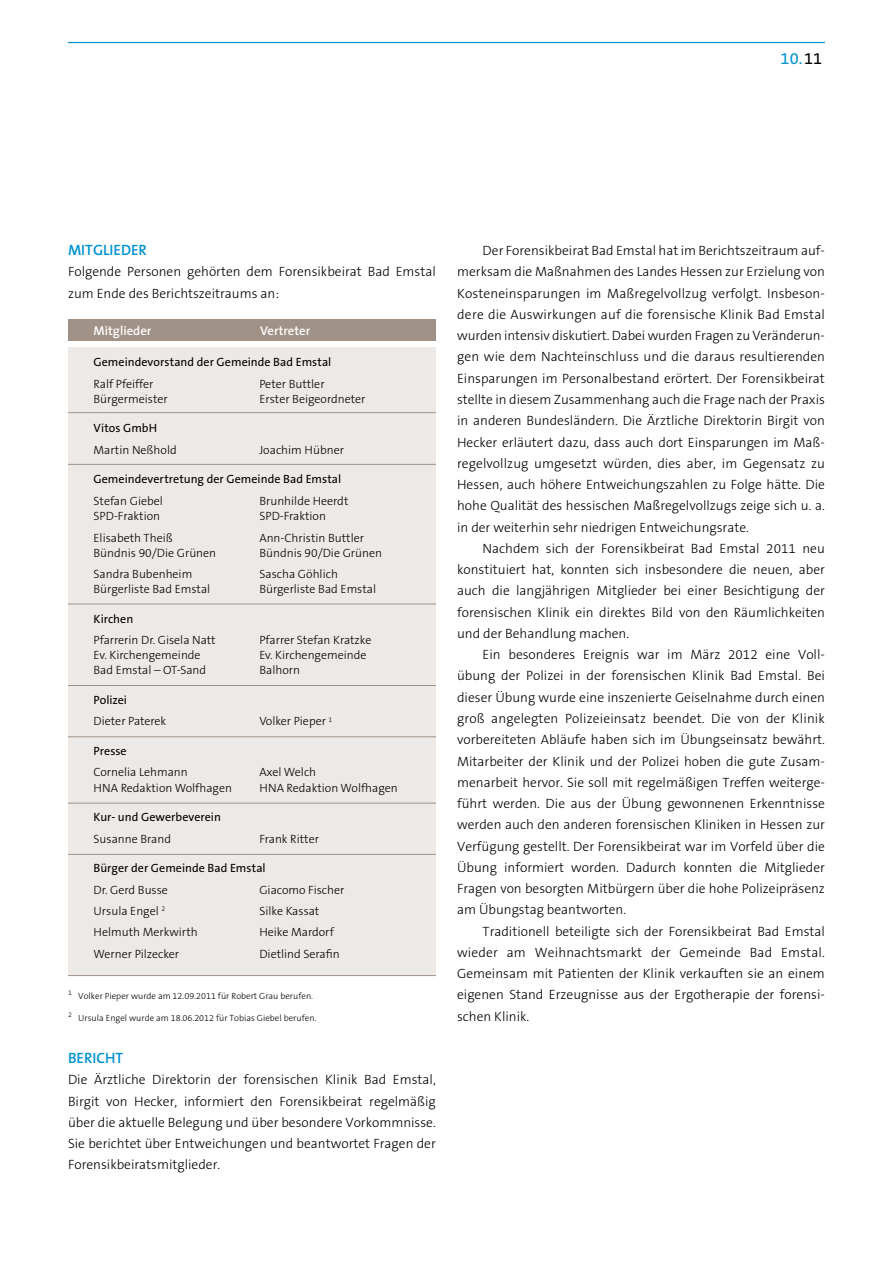
<style>
.page{position:relative;width:893px;height:1263px;background:#fff}
.page>*{position:absolute;margin:0;border:0;box-sizing:border-box;transform-origin:0 0}
.t1{font:16.5px "The Sans B5 Plain";color:#0093d1}
.t2{font:600 15px "The Sans";color:#0093d1}
.t3{font:300 13.5px/21.3px "The Sans B3";color:#000;text-align:justify}
.t4{font:600 12.75px "The Sans";color:#fff}
.t5{font:300 12px "The Sans B3";color:#000}
.t6{font:12px "The Sans B5 Plain";letter-spacing:.005em;color:#000}
.t7{font:300 9px "The Sans B3";color:#000}
.s1{color:#000}
</style>
<div class="page">
<div style="left:68px;top:319px;width:368px;height:21px;background:#a19288"></div>
<div style="left:68px;top:347px;width:368px;height:628px;background:#ece9e7"></div>
<hr style="left:68px;top:412px;width:368px;height:1px;background:#a19288">
<hr style="left:68px;top:604px;width:368px;height:1px;background:#a19288">
<hr style="left:68px;top:464px;width:368px;height:1px;background:#a19288">
<hr style="left:68px;top:685px;width:368px;height:1px;background:#a19288">
<hr style="left:68px;top:736px;width:368px;height:1px;background:#a19288">
<hr style="left:68px;top:803px;width:368px;height:1px;background:#a19288">
<hr style="left:68px;top:854px;width:368px;height:1px;background:#a19288">
<hr style="left:68px;top:975px;width:368px;height:1px;background:#a19288">
<hr style="left:68px;top:42px;width:757px;height:1px;background:#0093d1">
<p class="t1" style="left:781px;top:49px;width:43px">10.<span class="s1">11</span></p>
<p class="t2" style="left:68px;top:238px;width:22px">Mitglieder</p>
<p class="t3" style="left:68px;top:262px;width:369px">Folgende Personen gehörten dem Forensikbeirat Bad Emstal zum Ende des Berichtszeitraums an:</p>
<p class="t4" style="left:94px;top:320px;width:59px">Mitglieder</p>
<p class="t4" style="left:260px;top:320px;width:51px">Vertreter</p>
<p class="t6" style="left:94px;top:356px;width:239px">Gemeindevorstand der Gemeinde Bad Emstal</p>
<p class="t5" style="left:94px;top:377px;width:61px">Ralf Pfeiffer</p>
<p class="t5" style="left:259px;top:377px;width:67px">Peter Buttler</p>
<p class="t5" style="left:94px;top:392px;width:76px">Bürgermeister</p>
<p class="t5" style="left:259px;top:392px;width:108px">Erster Beigeordneter</p>
<p class="t6" style="left:94px;top:422px;width:65px">Vitos GmbH</p>
<p class="t5" style="left:94px;top:443px;width:85px">Martin Neßhold</p>
<p class="t5" style="left:259px;top:443px;width:86px">Joachim Hübner</p>
<p class="t6" style="left:94px;top:473px;width:249px">Gemeindevertretung der Gemeinde Bad Emstal</p>
<p class="t5" style="left:94px;top:494px;width:71px">Stefan Giebel</p>
<p class="t5" style="left:259px;top:494px;width:91px">Brunhilde Heerdt</p>
<p class="t5" style="left:94px;top:509px;width:68px">SPD-Fraktion</p>
<p class="t5" style="left:259px;top:509px;width:68px">SPD-Fraktion</p>
<p class="t5" style="left:94px;top:531px;width:81px">Elisabeth Theiß</p>
<p class="t5" style="left:259px;top:531px;width:106px">Ann-Christin Buttler</p>
<p class="t5" style="left:94px;top:546px;width:124px">Bündnis 90/Die Grünen</p>
<p class="t5" style="left:259px;top:546px;width:124px">Bündnis 90/Die Grünen</p>
<p class="t5" style="left:94px;top:568px;width:100px">Sandra Bubenheim</p>
<p class="t5" style="left:259px;top:568px;width:80px">Sascha Göhlich</p>
<p class="t5" style="left:94px;top:583px;width:118px">Bürgerliste Bad Emstal</p>
<p class="t5" style="left:259px;top:583px;width:118px">Bürgerliste Bad Emstal</p>
<p class="t6" style="left:94px;top:612px;width:41px">Kirchen</p>
<p class="t5" style="left:94px;top:634px;width:124px">Pfarrerin Dr. Gisela Natt</p>
<p class="t5" style="left:259px;top:634px;width:113px">Pfarrer Stefan Kratzke</p>
<p class="t5" style="left:94px;top:649px;width:109px">Ev. Kirchengemeinde</p>
<p class="t5" style="left:259px;top:649px;width:109px">Ev. Kirchengemeinde</p>
<p class="t5" style="left:94px;top:664px;width:114px">Bad Emstal – OT-Sand</p>
<p class="t5" style="left:259px;top:664px;width:42px">Balhorn</p>
<p class="t6" style="left:94px;top:693px;width:35px">Polizei</p>
<p class="t5" style="left:94px;top:715px;width:74px">Dieter Paterek</p>
<p class="t5" style="left:259px;top:715px;width:75px">Volker Pieper <sup>1</sup></p>
<p class="t6" style="left:94px;top:744px;width:35px">Presse</p>
<p class="t5" style="left:94px;top:766px;width:96px">Cornelia Lehmann</p>
<p class="t5" style="left:259px;top:766px;width:58px">Axel Welch</p>
<p class="t5" style="left:94px;top:781px;width:140px">HNA Redaktion Wolfhagen</p>
<p class="t5" style="left:259px;top:781px;width:140px">HNA Redaktion Wolfhagen</p>
<p class="t6" style="left:94px;top:810px;width:129px">Kur- und Gewerbeverein</p>
<p class="t5" style="left:94px;top:832px;width:79px">Susanne Brand</p>
<p class="t5" style="left:259px;top:832px;width:61px">Frank Ritter</p>
<p class="t6" style="left:94px;top:861px;width:174px">Bürger der Gemeinde Bad Emstal</p>
<p class="t5" style="left:94px;top:883px;width:76px">Dr. Gerd Busse</p>
<p class="t5" style="left:259px;top:883px;width:87px">Giacomo Fischer</p>
<p class="t5" style="left:94px;top:904px;width:73px">Ursula Engel <sup>2</sup></p>
<p class="t5" style="left:259px;top:904px;width:61px">Silke Kassat</p>
<p class="t5" style="left:94px;top:926px;width:106px">Helmuth Merkwirth</p>
<p class="t5" style="left:259px;top:926px;width:76px">Heike Mardorf</p>
<p class="t5" style="left:94px;top:947px;width:87px">Werner Pilzecker</p>
<p class="t5" style="left:259px;top:947px;width:82px">Dietlind Serafin</p>
<p class="t7" style="left:68px;top:991px;width:247px"><sup>1</sup> Volker Pieper wurde am 12.09.2011 für Robert Grau berufen.</p>
<p class="t7" style="left:68px;top:1013px;width:250px"><sup>2</sup> Ursula Engel wurde am 18.06.2012 für Tobias Giebel berufen.</p>
<p class="t2" style="left:68px;top:1045px;width:9px">Bericht</p>
<p class="t3" style="left:68px;top:1069px;width:369px">Die Ärztliche Direktorin der forensischen Klinik Bad Emstal, Birgit von Hecker, informiert den Forensikbeirat regelmäßig über die aktuelle Belegung und über besondere Vorkommnisse.<br>Sie berichtet über Entweichungen und beantwortet Fragen der Forensikbeiratsmitglieder.</p>
<p class="t3" style="left:457px;top:240px;width:369px;text-indent:26px">Der Forensikbeirat Bad Emstal hat im Berichtszeitraum auf&shy;merksam die Maßnahmen des Landes Hessen zur Erzielung von Kosteneinsparungen im Maßregelvollzug verfolgt. Insbeson&shy;dere die Auswirkungen auf die forensische Klinik Bad Emstal wurden intensiv diskutiert. Dabei wurden Fragen zu Veränderun&shy;gen wie dem Nachteinschluss und die daraus resultierenden Einsparungen im Personalbestand erörtert. Der Forensikbeirat stellte in diesem Zusammenhang auch die Frage nach der Praxis in anderen Bundesländern. Die Ärztliche Direktorin Birgit von Hecker erläutert dazu, dass auch dort Einsparungen im Maß&shy;regelvollzug umgesetzt würden, dies aber, im Gegensatz zu Hessen, auch höhere Entweichungszahlen zu Folge hätte. Die hohe Qualität des hessischen Maßregelvollzugs zeige sich u. a. in der weiterhin sehr niedrigen Entweichungsrate.</p>
<p class="t3" style="left:457px;top:538px;width:369px;text-indent:26px">Nachdem sich der Forensikbeirat Bad Emstal 2011 neu konstituiert hat, konnten sich insbesondere die neuen, aber auch die langjährigen Mitglieder bei einer Besichtigung der forensischen Klinik ein direktes Bild von den Räumlichkeiten und der Behandlung machen.</p>
<p class="t3" style="left:457px;top:644px;width:369px;text-indent:26px">Ein besonderes Ereignis war im März 2012 eine Voll&shy;übung der Polizei in der forensischen Klinik Bad Emstal. Bei dieser Übung wurde eine inszenierte Geiselnahme durch einen groß angelegten Polizeieinsatz beendet. Die von der Klinik vorbereiteten Abläufe haben sich im Übungseinsatz bewährt.<br>Mitarbeiter der Klinik und der Polizei hoben die gute Zusam&shy;menarbeit hervor. Sie soll mit regelmäßigen Treffen weiterge&shy;führt werden. Die aus der Übung gewonnenen Erkenntnisse werden auch den anderen forensischen Kliniken in Hessen zur Verfügung gestellt. Der Forensikbeirat war im Vorfeld über die Übung informiert worden. Dadurch konnten die Mitglieder Fragen von besorgten Mitbürgern über die hohe Polizeipräsenz am Übungstag beantworten.</p>
<p class="t3" style="left:457px;top:921px;width:369px;text-indent:26px">Traditionell beteiligte sich der Forensikbeirat Bad Emstal wieder am Weihnachtsmarkt der Gemeinde Bad Emstal.<br>Gemeinsam mit Patienten der Klinik verkauften sie an einem eigenen Stand Erzeugnisse aus der Ergotherapie der forensi&shy;schen Klinik.</p>
</div>
